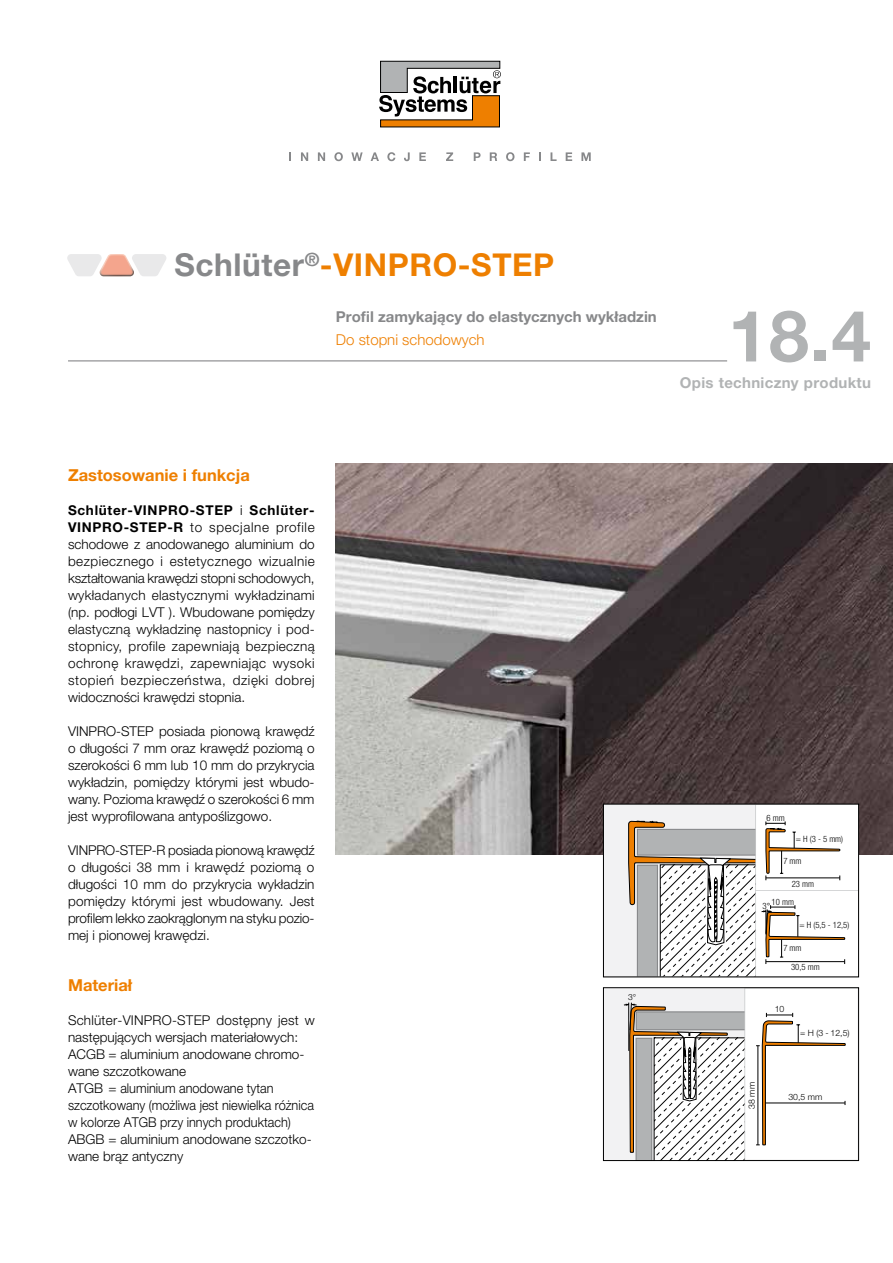
<style>
.page{position:relative;width:893px;height:1263px;background:#fff}
.page>*{position:absolute;margin:0;border:0;box-sizing:border-box;transform-origin:0 0}
.t1{font:700 71.25px "Helvetica Neue LT Pro";color:#b1b3b4}
.t2{font:700 31.5px "Helvetica Neue LT Pro";letter-spacing:.02em;color:#ee7f00}
.t3{font:700 16.5px "Helvetica Neue LT Pro";color:#ee7f00}
.t4{font:700 15px "Helvetica Neue LT Pro";color:#87888a}
.t5{font:700 15px "Helvetica Neue LT Pro";letter-spacing:.02em;color:#b1b3b4}
.t6{font:300 15px "Helvetica Neue LT Pro";color:#ee7f00}
.t7{font:300 13.5px/17px "Helvetica Neue LT Pro";color:#000;text-align:justify}
.t8{font:300 condensed 8.7px "Helvetica Neue LTW1 G";color:#000}
.t9{font:300 8.7px "Helvetica Neue LTW1 G";color:#000}
.t10{font:300 8.4px "Helvetica Neue LT Pro";color:#000}
.s1{color:#87888a}
.s2{font-weight:700}
</style>
<div class="page">
<img style="left:336px;top:463px;width:557px;height:392px">
<div style="left:603px;top:804px;width:256px;height:173px;background:#f2f2f3"></div>
<svg style="left:628px;top:806px;width:229px;height:169px"></svg>
<div style="left:603px;top:804px;width:256px;height:173px;border:1px solid #000"></div>
<div style="left:603px;top:988px;width:256px;height:172px;background:#f2f2f3"></div>
<svg style="left:624px;top:989px;width:233px;height:170px"></svg>
<div style="left:603px;top:987px;width:256px;height:174px;border:1px solid #000"></div>
<svg style="left:379px;top:61px;width:122px;height:67px"></svg>
<svg style="left:289px;top:152px;width:2px;height:9px"></svg>
<svg style="left:301px;top:152px;width:7px;height:9px"></svg>
<svg style="left:318px;top:152px;width:7px;height:9px"></svg>
<svg style="left:334px;top:152px;width:9px;height:9px"></svg>
<svg style="left:351px;top:152px;width:12px;height:9px"></svg>
<svg style="left:371px;top:152px;width:8px;height:9px"></svg>
<svg style="left:387px;top:152px;width:8px;height:9px"></svg>
<svg style="left:404px;top:152px;width:6px;height:9px"></svg>
<svg style="left:419px;top:152px;width:7px;height:9px"></svg>
<svg style="left:446px;top:152px;width:7px;height:9px"></svg>
<svg style="left:474px;top:152px;width:7px;height:9px"></svg>
<svg style="left:490px;top:152px;width:7px;height:9px"></svg>
<svg style="left:506px;top:152px;width:8px;height:9px"></svg>
<svg style="left:524px;top:152px;width:6px;height:9px"></svg>
<svg style="left:539px;top:152px;width:2px;height:9px"></svg>
<svg style="left:550px;top:152px;width:7px;height:9px"></svg>
<svg style="left:566px;top:152px;width:6px;height:9px"></svg>
<svg style="left:581px;top:152px;width:10px;height:9px"></svg>
<hr style="left:68px;top:360px;width:659px;height:1px;background:#87888a">
<svg style="left:67px;top:254px;width:99px;height:22px"></svg>
<h2 class="t2" style="left:174px;top:246px;width:381px"><span class="s1">Schlüter</span><sup>®</sup>-VINPRO-STEP</h2>
<p class="t4" style="left:336px;top:307px;width:322px">Profil zamykający do elastycznych wykładzin</p>
<p class="t6" style="left:336px;top:330px;width:150px">Do stopni schodowych</p>
<h1 class="t1" style="left:728px;top:292px;width:144px">18.4</h1>
<p class="t5" style="left:680px;top:373px;width:193px">Opis techniczny produktu</p>
<p class="t3" style="left:68px;top:464px;width:183px">Zastosowanie i funkcja</p>
<p class="t7" style="left:68px;top:501px;width:248px"><span class="s2">Schlüter-VINPRO-STEP</span> i <span class="s2">Schlüter-VINPRO-STEP-R</span> to specjalne profile schodowe z anodowanego aluminium do bezpiecznego i estetycznego wizualnie kształtowania krawędzi stopni schodowych, wykładanych elastycznymi wykładzinami (np. podłogi LVT ). Wbudowane pomiędzy elastyczną wykładzinę nastopnicy i pod&shy;stopnicy, profile zapewniają bezpieczną ochronę krawędzi, zapewniając wysoki stopień bezpieczeństwa, dzięki dobrej widoczności krawędzi stopnia.</p>
<p class="t7" style="left:68px;top:722px;width:248px">VINPRO-STEP posiada pionową krawędź o długości 7 mm oraz krawędź poziomą o szerokości 6 mm lub 10 mm do przykrycia wykładzin, pomiędzy którymi jest wbudo&shy;wany. Pozioma krawędź o szerokości 6 mm jest wyprofilowana antypoślizgowo.</p>
<p class="t7" style="left:68px;top:841px;width:248px">VINPRO-STEP-R posiada pionową krawędź o długości 38 mm i krawędź poziomą o długości 10 mm do przykrycia wykładzin pomiędzy którymi jest wbudowany. Jest profilem lekko zaokrąglonym na styku pozio&shy;mej i pionowej krawędzi.</p>
<p class="t3" style="left:68px;top:975px;width:66px">Materiał</p>
<p class="t7" style="left:68px;top:1011px;width:248px;text-align:left">Schlüter-VINPRO-STEP dostępny jest w następujących wersjach materiałowych:<br>ACGB = aluminium anodowane chromo&shy;wane szczotkowane<br>ATGB = aluminium anodowane tytan szczotkowany (możliwa jest niewielka różnica w kolorze ATGB przy innych produktach)<br>ABGB = aluminium anodowane szczotko&shy;wane brąz antyczny</p>
<p class="t10" style="left:628px;top:991px;width:10px">3°</p>
<p class="t8" style="left:766px;top:813px;width:20px">6 mm</p>
<p class="t8" style="left:796px;top:833px;width:49px">= H (3 - 5 mm)</p>
<p class="t8" style="left:783px;top:856px;width:20px">7 mm</p>
<p class="t8" style="left:792px;top:878px;width:24px">23 mm</p>
<p class="t8" style="left:772px;top:896px;width:24px">10 mm</p>
<p class="t8" style="left:762px;top:900px;width:9px">3°</p>
<p class="t8" style="left:799px;top:920px;width:51px">= H (5,5 - 12,5)</p>
<p class="t8" style="left:783px;top:943px;width:20px">7 mm</p>
<p class="t8" style="left:791px;top:962px;width:30px">30,5 mm</p>
<p class="t9" style="left:746px;top:1109px;width:28px;rotate:-90deg">38 mm</p>
<p class="t9" style="left:775px;top:1004px;width:11px">10</p>
<p class="t9" style="left:800px;top:1027px;width:51px">= H (3 - 12,5)</p>
<p class="t9" style="left:788px;top:1092px;width:35px">30,5 mm</p>
</div>
